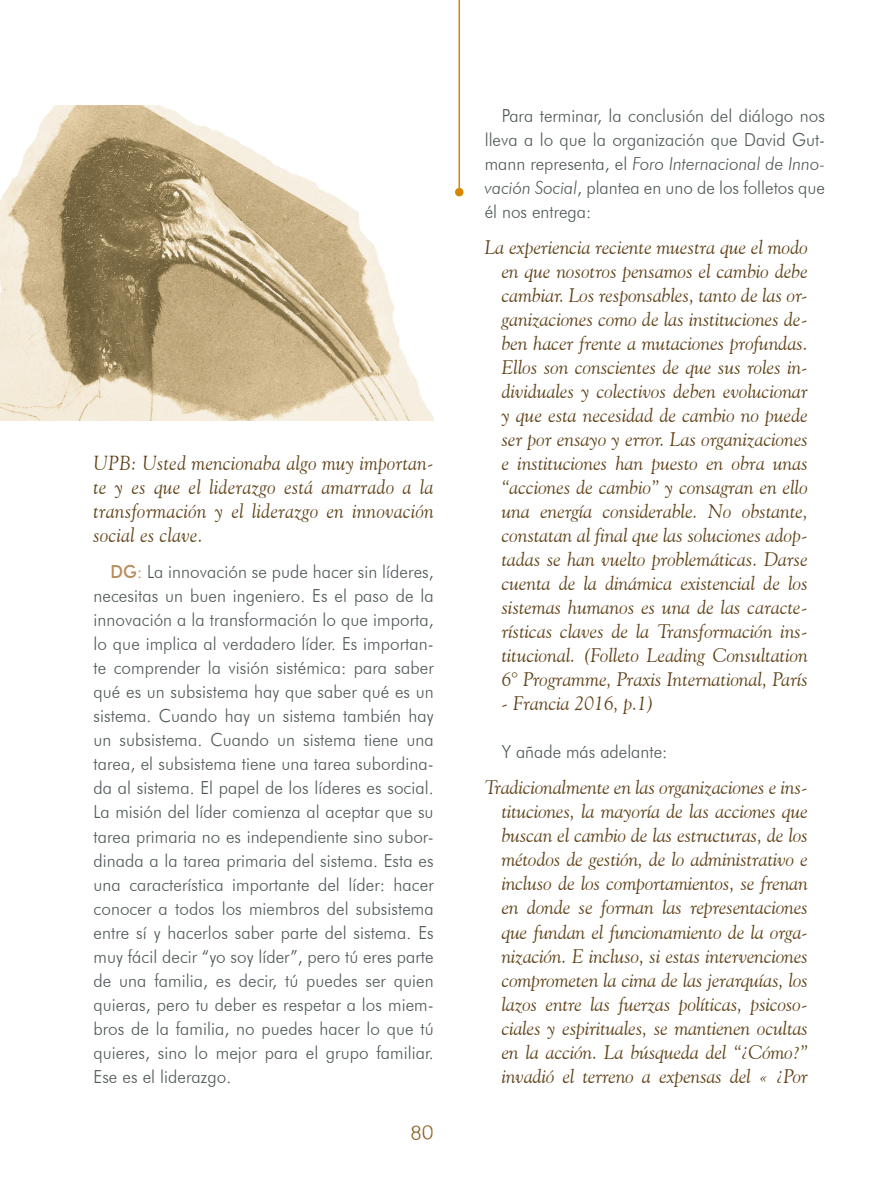
<style>
.page{position:relative;width:893px;height:1191px;background:#fff}
.page>*{position:absolute;margin:0;border:0;box-sizing:border-box;transform-origin:0 0}
.t1{font:21px "My type of font";color:#8f6226}
._13_Pregunta{font:italic 20.25px/24px "Goudy Old Style BT";letter-spacing:.02em;color:#604218;text-align:justify;scale:.95 1}
._01c_Texto_Corrido_T{font:italic 19.5px/24px "Goudy Old Style BT";color:#604218;text-align:justify}
._01a_Texto_Corrido{font:300 18px/24px "Futura BT";color:#4e5758;text-align:justify;scale:.95 1}
.s1{font-weight:500;color:#b98d5c}
.s2{color:#b98d5c}
.s3{font-style:italic}
</style>
<div class="page">
<hr style="left:458px;top:0;width:2px;height:192px;background:#d78800">
<div style="left:455px;top:188px;width:8px;height:8px;background:#d78800;border-radius:50%"></div>
<img style="left:0;top:106px;width:434px;height:315px">
<p class="_13_Pregunta" style="left:94px;top:451px;width:360px">UPB: Usted mencionaba algo muy importan&shy;te y es que el liderazgo está amarrado a la transformación y el liderazgo en innovación social es clave.</p>
<p class="_01a_Texto_Corrido" style="left:94px;top:560px;width:360px;text-indent:17px"><span class="s1">DG</span><span class="s2">:</span> La innovación se pude hacer sin líderes, necesitas un buen ingeniero. Es el paso de la innovación a la transformación lo que importa, lo que implica al verdadero líder. Es importan&shy;te comprender la visión sistémica: para saber qué es un subsistema hay que saber qué es un sistema. Cuando hay un sistema también hay un subsistema. Cuando un sistema tiene una tarea, el subsistema tiene una tarea subordina&shy;da al sistema. El papel de los líderes es social.<br>La misión del líder comienza al aceptar que su tarea primaria no es independiente sino subor&shy;dinada a la tarea primaria del sistema. Esta es una característica importante del líder: hacer conocer a todos los miembros del subsistema entre sí y hacerlos saber parte del sistema. Es muy fácil decir “yo soy líder”, pero tú eres parte de una familia, es decir, tú puedes ser quien quieras, pero tu deber es respetar a los miem&shy;bros de la familia, no puedes hacer lo que tú quieres, sino lo mejor para el grupo familiar.<br>Ese es el liderazgo.</p>
<p class="t1" style="left:410px;top:1119px;width:25px">80</p>
<p class="_01a_Texto_Corrido" style="left:485px;top:104px;width:360px;text-indent:17px">Para terminar, la conclusión del diálogo nos lleva a lo que la organización que David Gut&shy;mann representa, el <span class="s3">Foro Internacional de Inno&shy;vación Social</span>, plantea en uno de los folletos que él nos entrega:</p>
<p class="_01c_Texto_Corrido_T" style="left:502px;top:235px;width:308px;text-indent:-17px">La experiencia reciente muestra que el modo en que nosotros pensamos el cambio debe cambiar. Los responsables, tanto de las or&shy;ganizaciones como de las instituciones de&shy;ben hacer frente a mutaciones profundas.<br>Ellos son conscientes de que sus roles in&shy;dividuales y colectivos deben evolucionar y que esta necesidad de cambio no puede ser por ensayo y error. Las organizaciones e instituciones han puesto en obra unas “acciones de cambio” y consagran en ello una energía considerable. No obstante, constatan al final que las soluciones adop&shy;tadas se han vuelto problemáticas. Darse cuenta de la dinámica existencial de los sistemas humanos es una de las caracte&shy;rísticas claves de la Transformación ins&shy;titucional. (Folleto Leading Consultation 6° Programme, Praxis International, París</p>
<p class="_01c_Texto_Corrido_T" style="left:502px;top:691px;width:154px">- Francia 2016, p.1)</p>
<p class="_01a_Texto_Corrido" style="left:502px;top:740px;width:176px">Y añade más adelante:</p>
<p class="_01c_Texto_Corrido_T" style="left:502px;top:775px;width:308px;text-indent:-17px">Tradicionalmente en las organizaciones e ins&shy;tituciones, la mayoría de las acciones que buscan el cambio de las estructuras, de los métodos de gestión, de lo administrativo e incluso de los comportamientos, se frenan en donde se forman las representaciones que fundan el funcionamiento de la orga&shy;nización. E incluso, si estas intervenciones comprometen la cima de las jerarquías, los lazos entre las fuerzas políticas, psicoso&shy;ciales y espirituales, se mantienen ocultas en la acción. La búsqueda del “¿Cómo?” invadió el terreno a expensas del « ¿Por</p>
</div>
